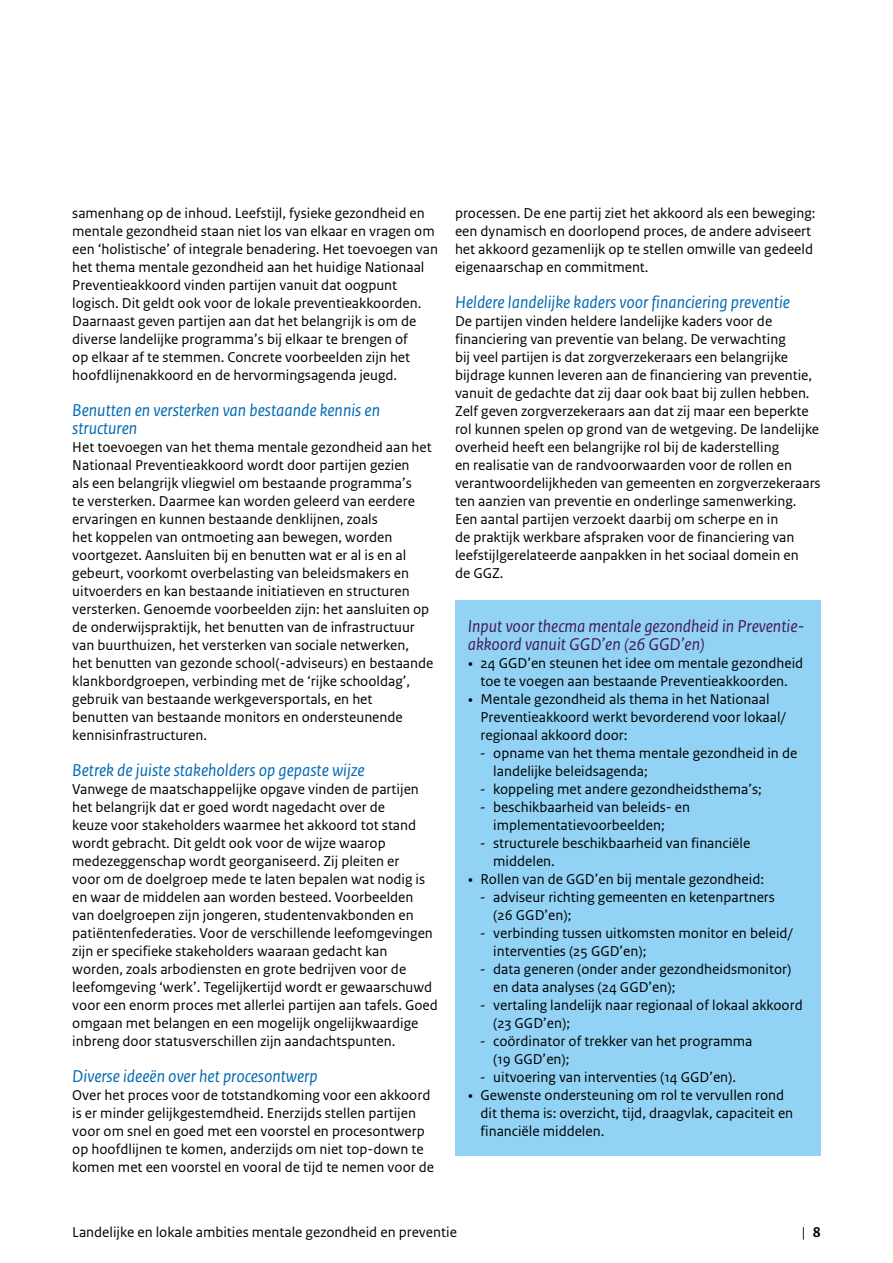
<style>
.page{position:relative;width:893px;height:1263px;background:#fff}
.page>*{position:absolute;margin:0;border:0;box-sizing:border-box;transform-origin:0 0}
.H4_Alineakop{font:italic 18px/18px "Rijksoverheid Sans Text";color:#0069b3}
.H5_Kaderkop{font:italic 18px/18px "Rijksoverheid Sans Text";color:#44195e}
.P_Broodtekst-sans{font:15px/18px "Rijksoverheid Sans Text";color:#000}
.s1{font-family:"Rijksoverheid Serif"}
.s2{font-weight:700}
</style>
<div class="page">
<div style="left:455px;top:600px;width:366px;height:70px;background:#92d2f4"></div>
<div style="left:455px;top:639px;width:366px;height:67px;background:#92d2f4"></div>
<div style="left:455px;top:675px;width:366px;height:85px;background:#92d2f4"></div>
<div style="left:455px;top:729px;width:366px;height:67px;background:#92d2f4"></div>
<div style="left:455px;top:783px;width:366px;height:67px;background:#92d2f4"></div>
<div style="left:455px;top:819px;width:366px;height:67px;background:#92d2f4"></div>
<div style="left:455px;top:873px;width:366px;height:67px;background:#92d2f4"></div>
<div style="left:455px;top:909px;width:366px;height:67px;background:#92d2f4"></div>
<div style="left:455px;top:945px;width:366px;height:67px;background:#92d2f4"></div>
<div style="left:455px;top:981px;width:366px;height:67px;background:#92d2f4"></div>
<div style="left:455px;top:1017px;width:366px;height:67px;background:#92d2f4"></div>
<div style="left:455px;top:1071px;width:366px;height:85px;background:#92d2f4"></div>
<p class="P_Broodtekst-sans" style="left:72px;top:204px;width:367px">samenhang op de inhoud. Leefstijl, fysieke gezondheid en mentale gezondheid staan niet los van elkaar en vragen om een ‘holistische’ of integrale benadering. Het toevoegen van het thema mentale gezondheid aan het huidige Nationaal Preventieakkoord vinden partijen vanuit dat oogpunt logisch. Dit geldt ook voor de lokale preventieakkoorden.<br>Daarnaast geven partijen aan dat het belangrijk is om de diverse landelijke programma’s bij elkaar te brengen of<br>op elkaar af te stemmen. Concrete voorbeelden zijn het hoofdlijnenakkoord en de hervormingsagenda jeugd.</p>
<h4 class="H4_Alineakop" style="left:72px;top:401px;width:309px">Benutten en versterken van bestaande kennis en structuren</h4>
<p class="P_Broodtekst-sans" style="left:72px;top:438px;width:363px">Het toevoegen van het thema mentale gezondheid aan het Nationaal Preventieakkoord wordt door partijen gezien<br>als een belangrijk vliegwiel om bestaande programma’s<br>te versterken. Daarmee kan worden geleerd van eerdere ervaringen en kunnen bestaande denklijnen, zoals<br>het koppelen van ontmoeting aan bewegen, worden voortgezet. Aansluiten bij en benutten wat er al is en al gebeurt, voorkomt overbelasting van beleidsmakers en uitvoerders en kan bestaande initiatieven en structuren versterken. Genoemde voorbeelden zijn: het aansluiten op de onderwijspraktijk, het benutten van de infrastructuur van buurthuizen, het versterken van sociale netwerken,<br>het benutten van gezonde school(-adviseurs) en bestaande klankbordgroepen, verbinding met de ‘rijke schooldag’, gebruik van bestaande werkgeversportals, en het<br>benutten van bestaande monitors en ondersteunende kennisinfrastructuren.</p>
<h4 class="H4_Alineakop" style="left:72px;top:761px;width:294px">Betrek de juiste stakeholders op gepaste wijze</h4>
<p class="P_Broodtekst-sans" style="left:72px;top:780px;width:367px">Vanwege de maatschappelijke opgave vinden de partijen het belangrijk dat er goed wordt nagedacht over de<br>keuze voor stakeholders waarmee het akkoord tot stand wordt gebracht. Dit geldt ook voor de wijze waarop medezeggenschap wordt georganiseerd. Zij pleiten er<br>voor om de doelgroep mede te laten bepalen wat nodig is en waar de middelen aan worden besteed. Voorbeelden van doelgroepen zijn jongeren, studentenvakbonden en patiëntenfederaties. Voor de verschillende leefomgevingen zijn er specifieke stakeholders waaraan gedacht kan worden, zoals arbodiensten en grote bedrijven voor de leefomgeving ‘werk’. Tegelijkertijd wordt er gewaarschuwd voor een enorm proces met allerlei partijen aan tafels. Goed omgaan met belangen en een mogelijk ongelijkwaardige inbreng door statusverschillen zijn aandachtspunten.</p>
<h4 class="H4_Alineakop" style="left:72px;top:1067px;width:247px">Diverse ideeën over het procesontwerp</h4>
<p class="P_Broodtekst-sans" style="left:72px;top:1086px;width:363px">Over het proces voor de totstandkoming voor een akkoord is er minder gelijkgestemdheid. Enerzijds stellen partijen voor om snel en goed met een voorstel en procesontwerp op hoofdlijnen te komen, anderzijds om niet top-down te komen met een voorstel en vooral de tijd te nemen voor de</p>
<p class="P_Broodtekst-sans" style="left:455px;top:204px;width:362px">processen. De ene partij ziet het akkoord als een beweging: een dynamisch en doorlopend proces, de andere adviseert het akkoord gezamenlijk op te stellen omwille van gedeeld eigenaarschap en commitment.</p>
<h4 class="H4_Alineakop" style="left:455px;top:293px;width:336px">Heldere landelijke kaders voor financiering preventie</h4>
<p class="P_Broodtekst-sans" style="left:455px;top:312px;width:367px">De partijen vinden heldere landelijke kaders voor de financiering van preventie van belang. De verwachting<br>bij veel partijen is dat zorgverzekeraars een belangrijke bijdrage kunnen leveren aan de financiering van preventie, vanuit de gedachte dat zij daar ook baat bij zullen hebben.<br>Zelf geven zorgverzekeraars aan dat zij maar een beperkte rol kunnen spelen op grond van de wetgeving. De landelijke overheid heeft een belangrijke rol bij de kaderstelling<br>en realisatie van de randvoorwaarden voor de rollen en verantwoordelijkheden van gemeenten en zorgverzekeraars ten aanzien van preventie en onderlinge samenwerking.<br>Een aantal partijen verzoekt daarbij om scherpe en in<br>de praktijk werkbare afspraken voor de financiering van leefstijlgerelateerde aanpakken in het sociaal domein en<br>de GGZ.</p>
<h5 class="H5_Kaderkop" style="left:468px;top:617px;width:336px">Input voor thecma mentale gezondheid in Preventie&shy;akkoord vanuit GGD’en (26 GGD’en)</h5>
<p class="P_Broodtekst-sans" style="left:468px;top:654px;width:337px;text-align:center"><span class="s1">•</span> 24 GGD’en steunen het idee om mentale gezondheid toe te voegen aan bestaande Preventieakkoorden.</p>
<p class="P_Broodtekst-sans" style="left:480px;top:690px;width:307px;text-indent:-13px"><span class="s1">•</span> Mentale gezondheid als thema in het Nationaal<br>Preventieakkoord werkt bevorderend voor lokaal/ regionaal akkoord door:</p>
<p class="P_Broodtekst-sans" style="left:493px;top:744px;width:306px;text-indent:-13px"><span class="s1">-</span> opname van het thema mentale gezondheid in de landelijke beleidsagenda;</p>
<p class="P_Broodtekst-sans" style="left:480px;top:780px;width:283px"><span class="s1">-</span> koppeling met andere gezondheidsthema’s;</p>
<p class="P_Broodtekst-sans" style="left:493px;top:798px;width:198px;text-indent:-13px"><span class="s1">-</span> beschikbaarheid van beleids- en implementatievoorbeelden;</p>
<p class="P_Broodtekst-sans" style="left:493px;top:834px;width:258px;text-indent:-13px"><span class="s1">-</span> structurele beschikbaarheid van financiële middelen.</p>
<p class="P_Broodtekst-sans" style="left:468px;top:870px;width:298px"><span class="s1">•</span> Rollen van de GGD’en bij mentale gezondheid:</p>
<p class="P_Broodtekst-sans" style="left:493px;top:888px;width:283px;text-indent:-13px"><span class="s1">-</span> adviseur richting gemeenten en ketenpartners (26 GGD’en);</p>
<p class="P_Broodtekst-sans" style="left:493px;top:924px;width:301px;text-indent:-13px"><span class="s1">-</span> verbinding tussen uitkomsten monitor en beleid/ interventies (25 GGD’en);</p>
<p class="P_Broodtekst-sans" style="left:493px;top:960px;width:300px;text-indent:-13px"><span class="s1">-</span> data generen (onder ander gezondheidsmonitor) en data analyses (24 GGD’en);</p>
<p class="P_Broodtekst-sans" style="left:493px;top:996px;width:311px;text-indent:-13px"><span class="s1">-</span> vertaling landelijk naar regionaal of lokaal akkoord (23 GGD’en);</p>
<p class="P_Broodtekst-sans" style="left:493px;top:1032px;width:261px;text-indent:-13px"><span class="s1">-</span> coördinator of trekker van het programma (19 GGD’en);</p>
<p class="P_Broodtekst-sans" style="left:480px;top:1068px;width:257px"><span class="s1">-</span> uitvoering van interventies (14 GGD’en).</p>
<p class="P_Broodtekst-sans" style="left:480px;top:1086px;width:314px;text-indent:-13px"><span class="s1">•</span> Gewenste ondersteuning om rol te vervullen rond dit thema is: overzicht, tijd, draagvlak, capaciteit en financiële middelen.</p>
<p class="P_Broodtekst-sans" style="left:72px;top:1223px;width:386px">Landelijke en lokale ambities mentale gezondheid en preventie</p>
<p class="P_Broodtekst-sans" style="left:802px;top:1223px;width:20px">| <span class="s2">8</span></p>
</div>
